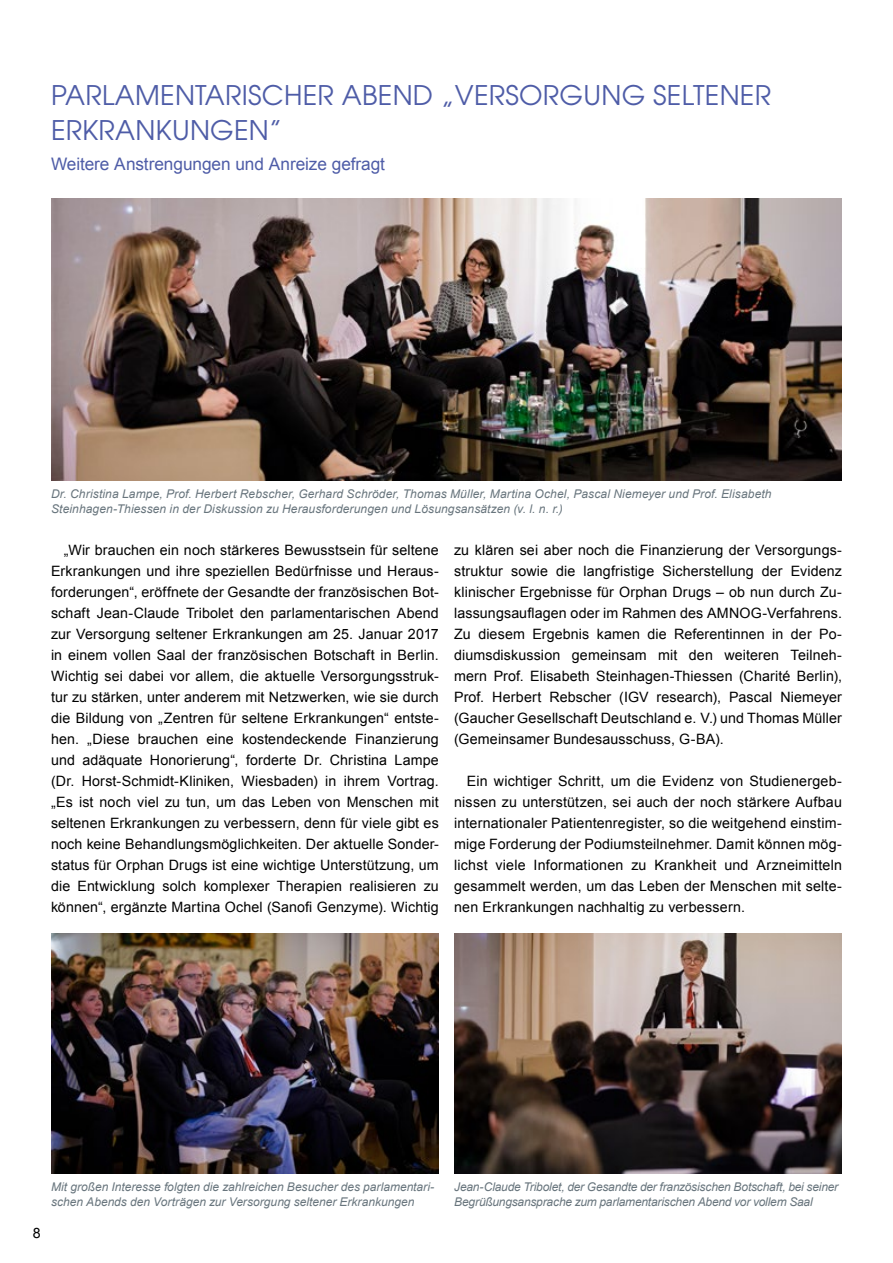
<style>
.page{position:relative;width:893px;height:1263px;background:#fff}
.page>*{position:absolute;margin:0;border:0;box-sizing:border-box;transform-origin:0 0}
.t1{font:27px/34.5px "Avant Garde";letter-spacing:.01em;color:#4e5ca7}
.t2{font:17.25px "Arial";letter-spacing:-.005em;color:#4e5ca7}
.t3{font:14.25px/21px "Arial";letter-spacing:.01em;color:#000;text-align:justify}
.t4{font:italic 12px/15px "Arial";letter-spacing:.005em;color:#68757d}
.t5{font:italic 12px/15px "Arial";letter-spacing:-.015em;color:#68757d}
</style>
<div class="page">
<img style="left:51px;top:198px;width:791px;height:283px">
<img style="left:454px;top:933px;width:388px;height:241px">
<img style="left:51px;top:933px;width:388px;height:241px">
<h1 class="t1" style="left:51px;top:78px;width:722px">PARLAMENTARISCHER ABEND „VERSORGUNG SELTENER<br>ERKRANKUNGEN”</h1>
<p class="t2" style="left:51px;top:153px;width:336px">Weitere Anstrengungen und Anreize gefragt</p>
<p class="t4" style="left:51px;top:487px;width:722px">Dr. Christina Lampe, Prof. Herbert Rebscher, Gerhard Schröder, Thomas Müller, Martina Ochel, Pascal Niemeyer und Prof. Elisabeth<br>Steinhagen-Thiessen in der Diskussion zu Herausforderungen und Lösungsansätzen (v. l. n. r.)</p>
<p class="t3" style="left:51px;top:540px;width:389px;text-indent:13px">„Wir brauchen ein noch stärkeres Bewusstsein für seltene Erkrankungen und ihre speziellen Bedürfnisse und Heraus&shy;forderungen“, eröffnete der Gesandte der französischen Bot&shy;schaft Jean-Claude Tribolet den parlamentarischen Abend zur Versorgung seltener Erkrankungen am 25. Januar 2017 in einem vollen Saal der französischen Botschaft in Berlin.<br>Wichtig sei dabei vor allem, die aktuelle Versorgungsstruk&shy;tur zu stärken, unter anderem mit Netzwerken, wie sie durch die Bildung von „Zentren für seltene Erkrankungen“ entste&shy;hen. „Diese brauchen eine kostendeckende Finanzierung und adäquate Honorierung“, forderte Dr. Christina Lampe (Dr. Horst-Schmidt-Kliniken, Wiesbaden) in ihrem Vortrag. „Es ist noch viel zu tun, um das Leben von Menschen mit seltenen Erkrankungen zu verbessern, denn für viele gibt es noch keine Behandlungsmöglichkeiten. Der aktuelle Sonder&shy;status für Orphan Drugs ist eine wichtige Unterstützung, um die Entwicklung solch komplexer Therapien realisieren zu können“, ergänzte Martina Ochel (Sanofi Genzyme). Wichtig</p>
<p class="t3" style="left:454px;top:540px;width:389px">zu klären sei aber noch die Finanzierung der Versorgungs&shy;struktur sowie die langfristige Sicherstellung der Evidenz klinischer Ergebnisse für Orphan Drugs – ob nun durch Zu&shy;lassungsauflagen oder im Rahmen des AMNOG-Verfahrens.<br>Zu diesem Ergebnis kamen die Referentinnen in der Po&shy;diumsdiskussion gemeinsam mit den weiteren Teilneh&shy;mern Prof. Elisabeth Steinhagen-Thiessen (Charité Berlin), Prof. Herbert Rebscher (IGV research), Pascal Niemeyer (Gaucher Gesellschaft Deutschland e. V.) und Thomas Müller (Gemeinsamer Bundesausschuss, G-BA).</p>
<p class="t3" style="left:454px;top:771px;width:389px;text-indent:13px">Ein wichtiger Schritt, um die Evidenz von Studienergeb&shy;nissen zu unterstützen, sei auch der noch stärkere Aufbau internationaler Patientenregister, so die weitgehend einstim&shy;mige Forderung der Podiumsteilnehmer. Damit können mög&shy;lichst viele Informationen zu Krankheit und Arzneimitteln gesammelt werden, um das Leben der Menschen mit selte&shy;nen Erkrankungen nachhaltig zu verbessern.</p>
<p class="t3" style="left:33px;top:1222px;width:9px">8</p>
<p class="t4" style="left:51px;top:1179px;width:385px">Mit großen Interesse folgten die zahlreichen Besucher des parlamentari&shy;schen Abends den Vorträgen zur Versorgung seltener Erkrankungen</p>
<p class="t5" style="left:454px;top:1179px;width:386px">Jean-Claude Tribolet, der Gesandte der französischen Botschaft, bei seiner<br>Begrüßungsansprache zum parlamentarischen Abend vor vollem Saal</p>
</div>
